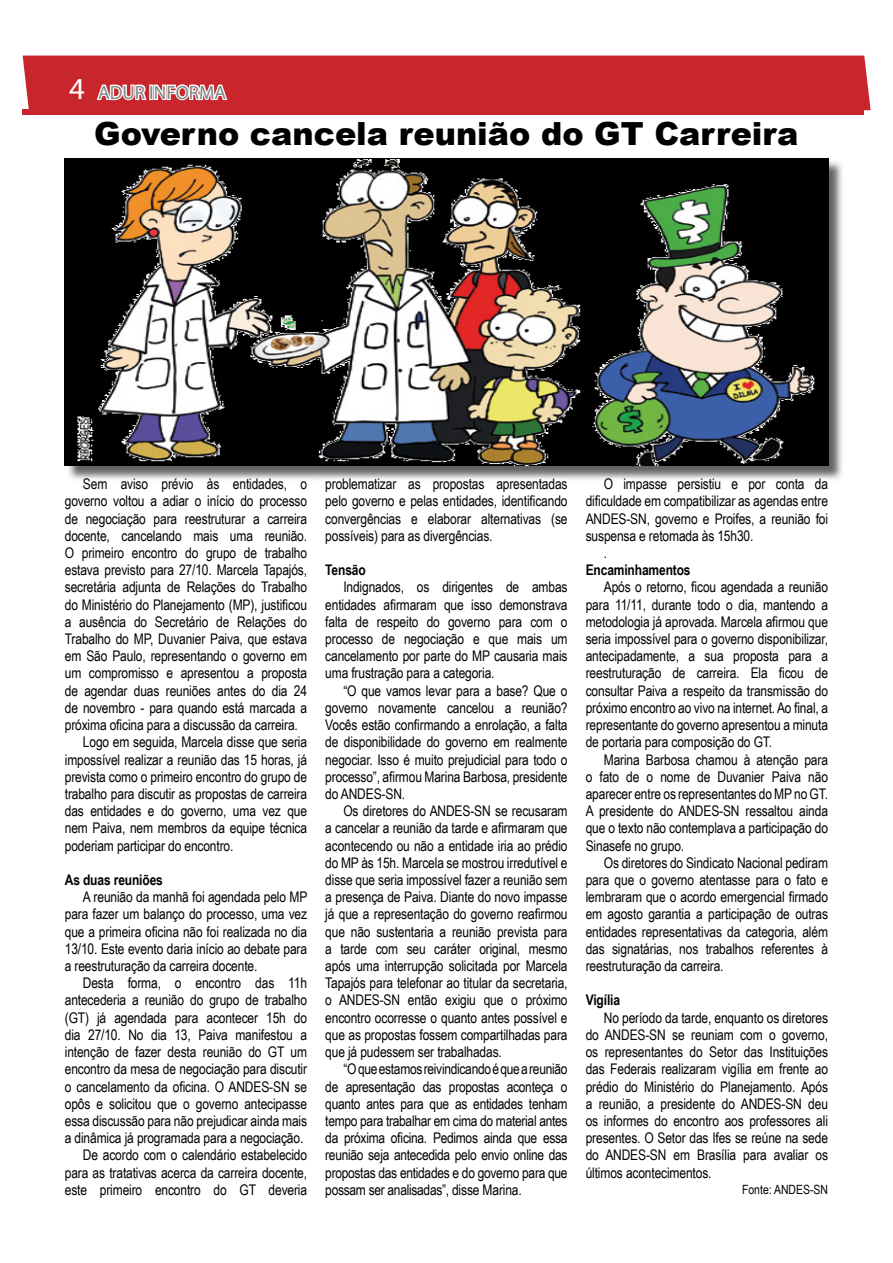
<style>
.page{position:relative;width:893px;height:1263px;background:#fff}
.page>*{position:absolute;margin:0;border:0;box-sizing:border-box;transform-origin:0 0}
.t1{font:900 31.8px "Arial";color:#000}
.t2{font:19.05px "Myriad Pro";color:#808284}
.t3{font:14.7px/17.2px "Arial Narrow";letter-spacing:-.01em;color:#000;text-align:justify}
.t4{font:700 14.7px "Arial Narrow";letter-spacing:-.01em;color:#000}
.t5{font:12.75px "Arial Narrow";color:#000}
.s1{font-size:30.6px;color:#fff}
</style>
<div class="page">
<div style="left:23px;top:56px;width:847px;height:55px;background:#c9252c"></div>
<svg style="left:95px;top:82px;width:134px;height:20px"></svg>
<div style="left:23px;top:109px;width:841px;height:5px;background:#c9252c"></div>
<img style="left:67px;top:160px;width:775px;height:320px">
<img style="left:83px;top:478px;width:224px;height:2px">
<img style="left:326px;top:479px;width:241px;height:1px">
<img style="left:604px;top:478px;width:224px;height:2px">
<img style="left:65px;top:158px;width:763px;height:307px">
<p class="t2" style="left:69px;top:81px;width:158px"><span class="s1">4</span> ADUR INFORMA</p>
<h1 class="t1" style="left:94px;top:122px;width:705px">Governo cancela reunião do GT Carreira</h1>
<p class="t3" style="left:83px;top:476px;width:486px">Sem aviso prévio às entidades, o problematizar as propostas apresentadas</p>
<p class="t3" style="left:603px;top:476px;width:226px">O impasse persistiu e por conta da</p>
<p class="t3" style="left:65px;top:494px;width:244px">governo voltou a adiar o início do processo</p>
<p class="t3" style="left:65px;top:511px;width:244px">de negociação para reestruturar a carreira</p>
<p class="t3" style="left:65px;top:528px;width:244px">docente, cancelando mais uma reunião.</p>
<p class="t3" style="left:65px;top:545px;width:244px">O primeiro encontro do grupo de trabalho</p>
<p class="t3" style="left:65px;top:562px;width:244px">estava previsto para 27/10. Marcela Tapajós,</p>
<p class="t3" style="left:65px;top:580px;width:244px">secretária adjunta de Relações do Trabalho</p>
<p class="t3" style="left:65px;top:597px;width:244px">do Ministério do Planejamento (MP), justificou</p>
<p class="t3" style="left:65px;top:614px;width:244px">a ausência do Secretário de Relações do</p>
<p class="t3" style="left:65px;top:631px;width:244px">Trabalho do MP, Duvanier Paiva, que estava</p>
<p class="t3" style="left:65px;top:648px;width:244px">em São Paulo, representando o governo em</p>
<p class="t3" style="left:65px;top:666px;width:244px">um compromisso e apresentou a proposta</p>
<p class="t3" style="left:65px;top:683px;width:244px">de agendar duas reuniões antes do dia 24</p>
<p class="t3" style="left:65px;top:700px;width:244px">de novembro - para quando está marcada a</p>
<p class="t3" style="left:65px;top:717px;width:234px">próxima oficina para a discussão da carreira.</p>
<p class="t3" style="left:83px;top:734px;width:226px">Logo em seguida, Marcela disse que seria</p>
<p class="t3" style="left:65px;top:752px;width:244px">impossível realizar a reunião das 15 horas, já</p>
<p class="t3" style="left:65px;top:769px;width:244px">prevista como o primeiro encontro do grupo de</p>
<p class="t3" style="left:65px;top:786px;width:244px">trabalho para discutir as propostas de carreira</p>
<p class="t3" style="left:65px;top:803px;width:244px">das entidades e do governo, uma vez que</p>
<p class="t3" style="left:65px;top:821px;width:244px">nem Paiva, nem membros da equipe técnica</p>
<p class="t3" style="left:65px;top:838px;width:170px">poderiam participar do encontro.</p>
<p class="t4" style="left:65px;top:874px;width:100px">As duas reuniões</p>
<p class="t3" style="left:65px;top:889px;width:244px;text-indent:18px">A reunião da manhã foi agendada pelo MP para fazer um balanço do processo, uma vez que a primeira oficina não foi realizada no dia 13/10. Este evento daria início ao debate para a reestruturação da carreira docente.</p>
<p class="t3" style="left:65px;top:975px;width:244px;text-align:right">Desta forma, o encontro das 11h antecederia a reunião do grupo de trabalho (GT) já agendada para acontecer 15h do dia 27/10. No dia 13, Paiva manifestou a intenção de fazer desta reunião do GT um encontro da mesa de negociação para discutir o cancelamento da oficina. O ANDES-SN se opôs e solicitou que o governo antecipasse essa discussão para não prejudicar ainda mais a dinâmica já programada para a negociação.<br>De acordo com o calendário estabelecido para as tratativas acerca da carreira docente, este primeiro encontro do GT deveria</p>
<p class="t3" style="left:325px;top:494px;width:244px">pelo governo e pelas entidades, identificando convergências e elaborar alternativas (se possíveis) para as divergências.</p>
<p class="t4" style="left:325px;top:564px;width:42px">Tensão</p>
<p class="t3" style="left:325px;top:580px;width:244px;text-indent:18px">Indignados, os dirigentes de ambas entidades afirmaram que isso demonstrava falta de respeito do governo para com o processo de negociação e que mais um cancelamento por parte do MP causaria mais uma frustração para a categoria.</p>
<p class="t3" style="left:325px;top:683px;width:244px;text-indent:18px">“O que vamos levar para a base? Que o governo novamente cancelou a reunião?<br>Vocês estão confirmando a enrolação, a falta de disponibilidade do governo em realmente negociar. Isso é muito prejudicial para todo o processo”, afirmou Marina Barbosa, presidente do ANDES-SN.</p>
<p class="t3" style="left:325px;top:803px;width:244px;text-indent:18px">Os diretores do ANDES-SN se recusaram a cancelar a reunião da tarde e afirmaram que acontecendo ou não a entidade iria ao prédio do MP às 15h. Marcela se mostrou irredutível e disse que seria impossível fazer a reunião sem a presença de Paiva. Diante do novo impasse já que a representação do governo reafirmou que não sustentaria a reunião prevista para a tarde com seu caráter original, mesmo após uma interrupção solicitada por Marcela Tapajós para telefonar ao titular da secretaria, o ANDES-SN então exigiu que o próximo encontro ocorresse o quanto antes possível e que as propostas fossem compartilhadas para que já pudessem ser trabalhadas.</p>
<p class="t3" style="left:325px;top:1062px;width:244px;text-indent:18px">“O que estamos reivindicando é que a reunião de apresentação das propostas aconteça o quanto antes para que as entidades tenham tempo para trabalhar em cima do material antes da próxima oficina. Pedimos ainda que essa reunião seja antecedida pelo envio online das propostas das entidades e do governo para que possam ser analisadas”, disse Marina.</p>
<p class="t3" style="left:585px;top:494px;width:244px">dificuldade em compatibilizar as agendas entre</p>
<p class="t3" style="left:585px;top:511px;width:244px">ANDES-SN, governo e Proifes, a reunião foi</p>
<p class="t3" style="left:585px;top:528px;width:169px">suspensa e retomada às 15h30.</p>
<p class="t3" style="left:603px;top:545px;width:5px">.</p>
<p class="t4" style="left:585px;top:564px;width:106px">Encaminhamentos</p>
<p class="t3" style="left:585px;top:580px;width:244px;text-indent:18px">Após o retorno, ficou agendada a reunião para 11/11, durante todo o dia, mantendo a metodologia já aprovada. Marcela afirmou que seria impossível para o governo disponibilizar, antecipadamente, a sua proposta para a reestruturação de carreira. Ela ficou de consultar Paiva a respeito da transmissão do próximo encontro ao vivo na internet. Ao final, a representante do governo apresentou a minuta de portaria para composição do GT.</p>
<p class="t3" style="left:585px;top:752px;width:244px;text-indent:18px">Marina Barbosa chamou à atenção para o fato de o nome de Duvanier Paiva não aparecer entre os representantes do MP no GT.<br>A presidente do ANDES-SN ressaltou ainda que o texto não contemplava a participação do Sinasefe no grupo.</p>
<p class="t3" style="left:585px;top:855px;width:244px;text-indent:18px">Os diretores do Sindicato Nacional pediram para que o governo atentasse para o fato e lembraram que o acordo emergencial firmado em agosto garantia a participação de outras entidades representativas da categoria, além das signatárias, nos trabalhos referentes à reestruturação da carreira.</p>
<p class="t4" style="left:585px;top:995px;width:36px">Vigília</p>
<p class="t3" style="left:585px;top:1010px;width:244px;text-indent:18px">No período da tarde, enquanto os diretores do ANDES-SN se reuniam com o governo, os representantes do Setor das Instituições das Federais realizaram vigília em frente ao prédio do Ministério do Planejamento. Após a reunião, a presidente do ANDES-SN deu os informes do encontro aos professores ali presentes. O Setor das Ifes se reúne na sede do ANDES-SN em Brasília para avaliar os últimos acontecimentos.</p>
<p class="t5" style="left:742px;top:1184px;width:87px">Fonte: ANDES-SN</p>
</div>
